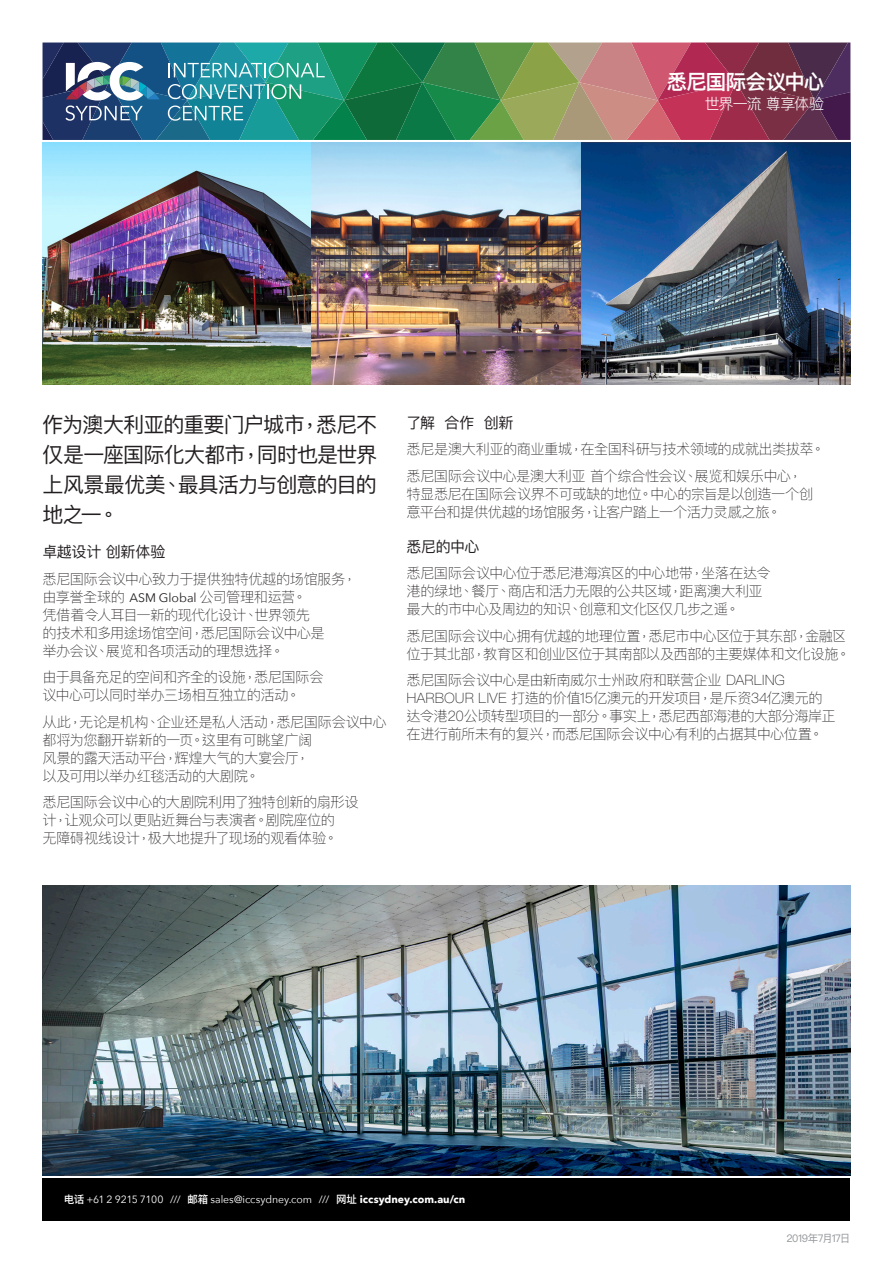
<style>
.page{position:relative;width:893px;height:1263px;background:#fff}
.page>*{position:absolute;margin:0;border:0;box-sizing:border-box;transform-origin:0 0}
.text_introduction{font:21px "Ping Fang HK";letter-spacing:-.04em;color:#231f20}
.footer_text{font:600 20.4px "Ping Fang HK";letter-spacing:-.03em;color:#fff}
.Text{font:15px "Ping Fang HK";letter-spacing:-.02em;color:#231f20}
.footer_text-2{font:300 15px "Ping Fang HK";letter-spacing:-.06em;color:#fff}
.Text-2{font:100 14.25px/18px "Ping Fang HK";letter-spacing:-.035em;color:#231f20}
.footer_text-3{font:10.5px "Avenir Next";letter-spacing:-.01em;color:#fff}
.footer_text-4{font:10.5px "Ping Fang HK";letter-spacing:-.045em;color:#939598}
.s1{font-family:"Avenir Next";font-weight:400;font-size:12.3px}
.s2{font-family:"Ping Fang HK";font-weight:500}
.s3{font-weight:700}
</style>
<div class="page">
<div style="left:43px;top:1178px;width:807px;height:42px;background:#000"></div>
<svg style="left:43px;top:43px;width:807px;height:97px;background:#5b706a"></svg>
<img style="left:43px;top:885px;width:807px;height:291px">
<img style="left:43px;top:142px;width:807px;height:243px">
<p class="footer_text" style="left:667px;top:69px;width:159px">悉尼国际会议中心</p>
<p class="footer_text-2" style="left:705px;top:94px;width:121px">世界一流 尊享体验</p>
<p class="text_introduction" style="left:43px;top:412px;width:336px">作为澳大利亚的重要门户城市，悉尼不</p>
<p class="text_introduction" style="left:43px;top:442px;width:336px">仅是一座国际化大都市，同时也是世界</p>
<p class="text_introduction" style="left:43px;top:472px;width:336px">上风景最优美、最具活力与创意的目的</p>
<p class="text_introduction" style="left:43px;top:502px;width:78px">地之一。</p>
<p class="Text" style="left:43px;top:543px;width:124px">卓越设计 创新体验</p>
<p class="Text-2" style="left:43px;top:569px;width:316px">悉尼国际会议中心致力于提供独特优越的场馆服务，由享誉全球的 <span class="s1">ASM Global</span> 公司管理和运营。</p>
<p class="Text-2" style="left:43px;top:605px;width:269px">凭借着令人耳目一新的现代化设计、世界领先</p>
<p class="Text-2" style="left:43px;top:623px;width:284px">的技术和多用途场馆空间，悉尼国际会议中心是</p>
<p class="Text-2" style="left:43px;top:641px;width:243px">举办会议、展览和各项活动的理想选择。</p>
<p class="Text-2" style="left:43px;top:668px;width:283px">由于具备充足的空间和齐全的设施，悉尼国际会</p>
<p class="Text-2" style="left:43px;top:686px;width:259px">议中心可以同时举办三场相互独立的活动。</p>
<p class="Text-2" style="left:43px;top:712px;width:346px">从此，无论是机构、企业还是私人活动，悉尼国际会议中心</p>
<p class="Text-2" style="left:43px;top:730px;width:271px">都将为您翻开崭新的一页。这里有可眺望广阔风景的露天活动平台，辉煌大气的大宴会厅，以及可用以举办红毯活动的大剧院。</p>
<p class="Text-2" style="left:43px;top:793px;width:318px">悉尼国际会议中心的大剧院利用了独特创新的扇形设计，让观众可以更贴近舞台与表演者。剧院座位的</p>
<p class="Text-2" style="left:43px;top:829px;width:297px">无障碍视线设计，极大地提升了现场的观看体验。</p>
<p class="Text" style="left:407px;top:413px;width:108px">了解 合作 创新</p>
<p class="Text-2" style="left:407px;top:440px;width:420px">悉尼是澳大利亚的商业重城，在全国科研与技术领域的成就出类拔萃。</p>
<p class="Text-2" style="left:407px;top:467px;width:408px">悉尼国际会议中心是澳大利亚 首个综合性会议、展览和娱乐中心，特显悉尼在国际会议界不可或缺的地位。中心的宗旨是以创造一个创意平台和提供优越的场馆服务，让客户踏上一个活力灵感之旅。</p>
<p class="Text" style="left:407px;top:537px;width:74px">悉尼的中心</p>
<p class="Text-2" style="left:407px;top:564px;width:365px">悉尼国际会议中心位于悉尼港海滨区的中心地带，坐落在达令港的绿地、餐厅、商店和活力无限的公共区域，距离澳大利亚最大的市中心及周边的知识、创意和文化区仅几步之遥。</p>
<p class="Text-2" style="left:407px;top:627px;width:445px">悉尼国际会议中心拥有优越的地理位置，悉尼市中心区位于其东部，金融区位于其北部，教育区和创业区位于其南部以及西部的主要媒体和文化设施。</p>
<p class="Text-2" style="left:407px;top:671px;width:431px">悉尼国际会议中心是由新南威尔士州政府和联营企业 DARLING HARBOUR LIVE 打造的价值15亿澳元的开发项目，是斥资34亿澳元的达令港20公顷转型项目的一部分。事实上，悉尼西部海港的大部分海岸正在进行前所未有的复兴，而悉尼国际会议中心有利的占据其中心位置。</p>
<p class="footer_text-3" style="left:64px;top:1190px;width:403px"><span class="s2">电话</span> +61 2 9215 7100 /// <span class="s2">邮箱</span> sales@iccsydney.com /// <span class="s2">网址</span> <span class="s3">iccsydney.com.au/cn</span></p>
<p class="footer_text-4" style="left:786px;top:1231px;width:66px">2019年7月17日</p>
</div>
